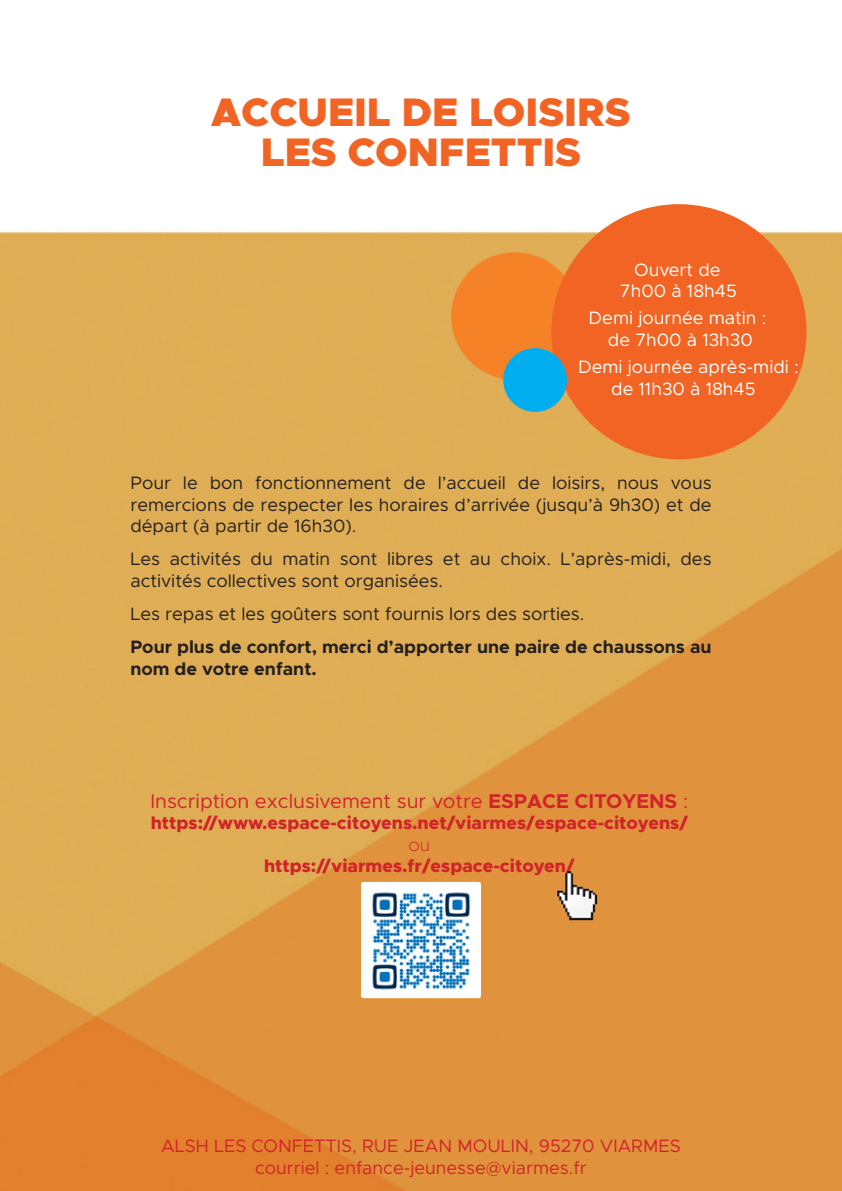
<style>
.page{position:relative;width:842px;height:1191px;background:#fff}
.page>*{position:absolute;margin:0;border:0;box-sizing:border-box;transform-origin:0 0}
.t1{font:900 40px "Metropolis";color:#f26424}
.t2{font:20px "Metropolis";color:#d1232a}
.t3{font:18px/21.6px "Metropolis";color:#231f20;text-align:justify}
.t4{font:800 18px "Metropolis";color:#d1232a}
.t5{font:18px "Metropolis";color:#fff}
.t6{font:18px "Metropolis";color:#d1232a}
.t7{font:700 18px/21.6px "Metropolis";color:#231f20}
.t8{font:200 18px "Metropolis";color:#d1232a}
.s1{font-weight:700}
</style>
<div class="page">
<img style="left:0;top:204px;width:842px;height:987px">
<div style="left:451px;top:252px;width:128px;height:128px;background:#f58226;border-radius:50%"></div>
<div style="left:551px;top:204px;width:255px;height:255px;background:#f26424;border-radius:50%"></div>
<div style="left:503px;top:348px;width:64px;height:64px;background:#00aeef;border-radius:50%"></div>
<img style="left:555px;top:870px;width:45px;height:51px">
<img style="left:361px;top:882px;width:120px;height:116px">
<p class="t1" style="left:211px;top:87px;width:421px">ACCUEIL DE LOISIRS</p>
<p class="t1" style="left:261px;top:127px;width:322px">LES CONFETTIS</p>
<p class="t5" style="left:634px;top:258px;width:88px">Ouvert de</p>
<p class="t5" style="left:620px;top:280px;width:118px">7h00 à 18h45</p>
<p class="t5" style="left:589px;top:307px;width:179px">Demi journée matin :</p>
<p class="t5" style="left:608px;top:329px;width:146px">de 7h00 à 13h30</p>
<p class="t5" style="left:578px;top:356px;width:222px">Demi journée après-midi :</p>
<p class="t5" style="left:611px;top:377px;width:146px">de 11h30 à 18h45</p>
<p class="t3" style="left:130px;top:472px;width:583px">Pour le bon fonctionnement de l’accueil de loisirs, nous vous remercions de respecter les horaires d’arrivée (jusqu’à 9h30) et de départ (à partir de 16h30).</p>
<p class="t3" style="left:130px;top:548px;width:583px">Les activités du matin sont libres et au choix. L’après-midi, des activités collectives sont organisées.</p>
<p class="t3" style="left:130px;top:603px;width:455px">Les repas et les goûters sont fournis lors des sorties.</p>
<p class="t7" style="left:130px;top:636px;width:583px">Pour plus de confort, merci d’apporter une paire de chaussons au nom de votre enfant.</p>
<p class="t2" style="left:150px;top:788px;width:539px">Inscription exclusivement sur votre <span class="s1">ESPACE CITOYENS</span> :</p>
<p class="t4" style="left:151px;top:811px;width:539px">https://www.espace-citoyens.net/viarmes/espace-citoyens/</p>
<p class="t8" style="left:409px;top:833px;width:23px">ou</p>
<p class="t4" style="left:264px;top:854px;width:312px">https://viarmes.fr/espace-citoyen/</p>
<p class="t6" style="left:161px;top:1135px;width:521px">ALSH LES CONFETTIS, RUE JEAN MOULIN, 95270 VIARMES</p>
<p class="t6" style="left:255px;top:1156px;width:333px">courriel : enfance-jeunesse@viarmes.fr</p>
</div>
